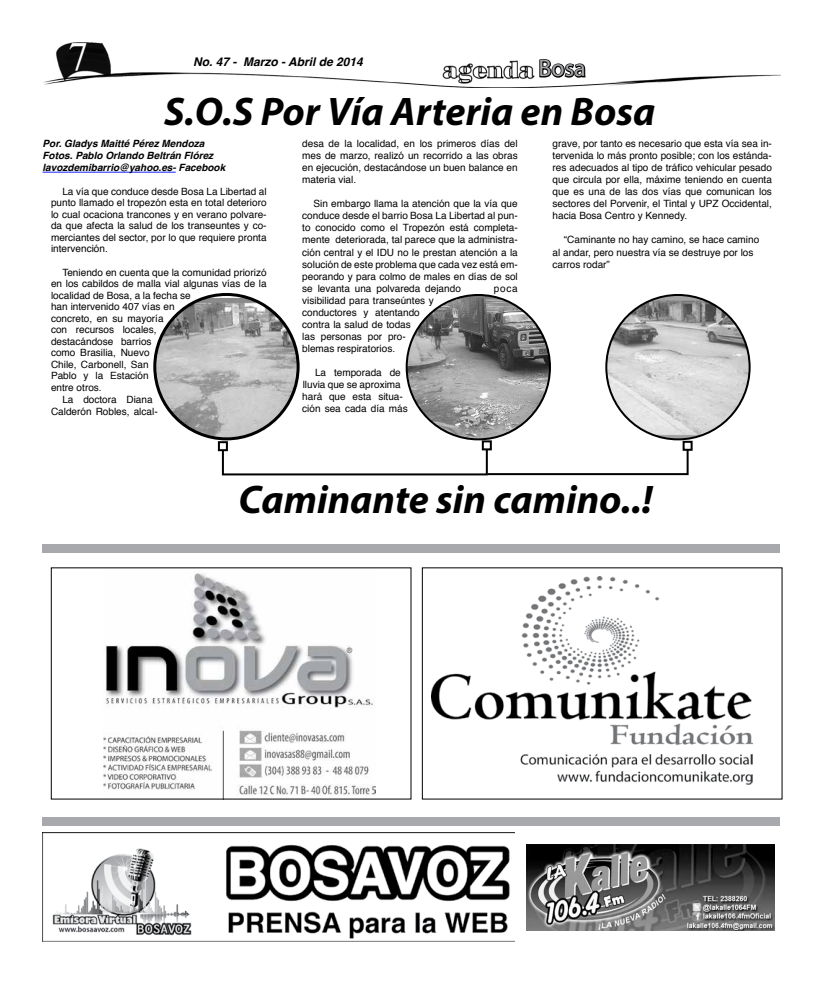
<style>
.page{position:relative;width:823px;height:993px;background:#fff}
.page>*{position:absolute;margin:0;border:0;box-sizing:border-box;transform-origin:0 0}
.t1{font:italic 700 40px "Myriad Pro";color:#000}
.t2{font:40px "Times New Roman";color:#fff}
.t3{font:24px "Myriad Pro";color:#a7a9ac}
.t4{font:italic 700 12px "Helvetica";color:#000}
.t5{font:10px/12px "Helvetica";color:#000;text-align:justify}
.t6{font:italic 700 10px/12px "Helvetica";color:#000}
</style>
<div class="page">
<img style="left:43px;top:42px;width:737px;height:45px">
<hr style="left:42px;top:172px;width:134px;height:1px;background:#1922fb">
<img style="left:156px;top:298px;width:142px;height:141px">
<div style="left:153px;top:293px;width:146px;height:147px;border:3px solid #000;border-radius:50%"></div>
<img style="left:408px;top:295px;width:141px;height:144px">
<img style="left:607px;top:295px;width:142px;height:144px">
<div style="left:218px;top:441px;width:10px;height:10px;border:2px solid #000"></div>
<div style="left:481px;top:440px;width:10px;height:10px;border:2px solid #000"></div>
<svg style="left:221px;top:447px;width:468px;height:29px"></svg>
<div style="left:682px;top:440px;width:10px;height:10px;border:2px solid #000"></div>
<img style="left:42px;top:832px;width:472px;height:109px">
<div style="left:42px;top:817px;width:738px;height:9px;background:#a7a9ac"></div>
<div style="left:42px;top:543px;width:738px;height:9px;background:#a7a9ac"></div>
<img style="left:104px;top:573px;width:271px;height:224px">
<img style="left:431px;top:576px;width:321px;height:208px">
<img style="left:526px;top:844px;width:247px;height:85px">
<svg style="left:537px;top:58px;width:49px;height:21px"></svg>
<h1 class="t2" style="left:68px;top:30px;width:22px">7</h1>
<p class="t4" style="left:193px;top:52px;width:171px">No. 47 - Marzo - Abril de 2014</p>
<h1 class="t1" style="left:164px;top:86px;width:492px">S.O.S Por Vía Arteria en Bosa</h1>
<h2 class="t3" style="left:538px;top:53px;width:49px">Bosa</h2>
<p class="t6" style="left:42px;top:138px;width:184px">Por. Gladys Maitté Pérez Mendoza<br>Fotos. Pablo Orlando Beltrán Flórez lavozdemibarrio@yahoo.es- Facebook</p>
<p class="t5" style="left:51px;top:186px;width:217px;line-height:11.5px;text-indent:11px">La vía que conduce desde Bosa La Libertad al punto llamado el tropezón esta en total deterioro lo cual ocaciona trancones y en verano polvare&shy;da que afecta la salud de los transeuntes y co&shy;merciantes del sector, por lo que requiere pronta intervención.</p>
<p class="t5" style="left:62px;top:266px;width:205px">Teniendo en cuenta que la comunidad priorizó</p>
<p class="t5" style="left:51px;top:278px;width:217px">en los cabildos de malla vial algunas vías de la</p>
<p class="t5" style="left:51px;top:289px;width:141px">localidad de Bosa, a la fecha se</p>
<p class="t5" style="left:51px;top:301px;width:125px">han intervenido 407 vías en</p>
<p class="t5" style="left:51px;top:312px;width:114px">concreto, en su mayoría</p>
<p class="t5" style="left:51px;top:324px;width:107px">con recursos locales,</p>
<p class="t5" style="left:51px;top:335px;width:102px">destacándose barrios</p>
<p class="t5" style="left:51px;top:347px;width:100px">como Brasilia, Nuevo</p>
<p class="t5" style="left:51px;top:358px;width:99px">Chile, Carbonell, San</p>
<p class="t5" style="left:51px;top:370px;width:99px">Pablo y la Estación</p>
<p class="t5" style="left:51px;top:382px;width:52px">entre otros.</p>
<p class="t5" style="left:62px;top:394px;width:92px">La doctora Diana</p>
<p class="t5" style="left:51px;top:406px;width:108px">Calderón Robles, alcal-</p>
<p class="t5" style="left:302px;top:138px;width:217px">desa de la localidad, en los primeros días del mes de marzo, realizó un recorrido a las obras en ejecución, destacándose un buen balance en materia vial.</p>
<p class="t5" style="left:302px;top:198px;width:217px;text-indent:11px">Sin embargo llama la atención que la vía que conduce desde el barrio Bosa La Libertad al pun&shy;to conocido como el Tropezón está completa&shy;mente deteriorada, tal parece que la administra&shy;ción central y el IDU no le prestan atención a la solución de este problema que cada vez está em&shy;peorando y para colmo de males en días de sol se levanta una polvareda dejando</p>
<p class="t5" style="left:493px;top:282px;width:25px">poca</p>
<p class="t5" style="left:302px;top:294px;width:133px;text-align:left">visibilidad para transeúntes y conductores y atentando contra la salud de todas<br>las personas por pro&shy;blemas respiratorios.</p>
<p class="t5" style="left:302px;top:366px;width:107px;text-align:left;text-indent:13px">La temporada de lluvia que se aproxima hará que esta situa&shy;ción sea cada día más</p>
<p class="t5" style="left:552px;top:138px;width:221px">grave, por tanto es necesario que esta vía sea in&shy;tervenida lo más pronto posible; con los estánda&shy;res adecuados al tipo de tráfico vehicular pesado que circula por ella, máxime teniendo en cuenta que es una de las dos vías que comunican los sectores del Porvenir, el Tintal y UPZ Occidental, hacia Bosa Centro y Kennedy.</p>
<p class="t5" style="left:552px;top:234px;width:208px;text-align:left;text-indent:11px">“Caminante no hay camino, se hace camino al andar, pero nuestra vía se destruye por los carros rodar”</p>
<h1 class="t1" style="left:238px;top:473px;width:415px">Caminante sin camino..!</h1>
</div>
